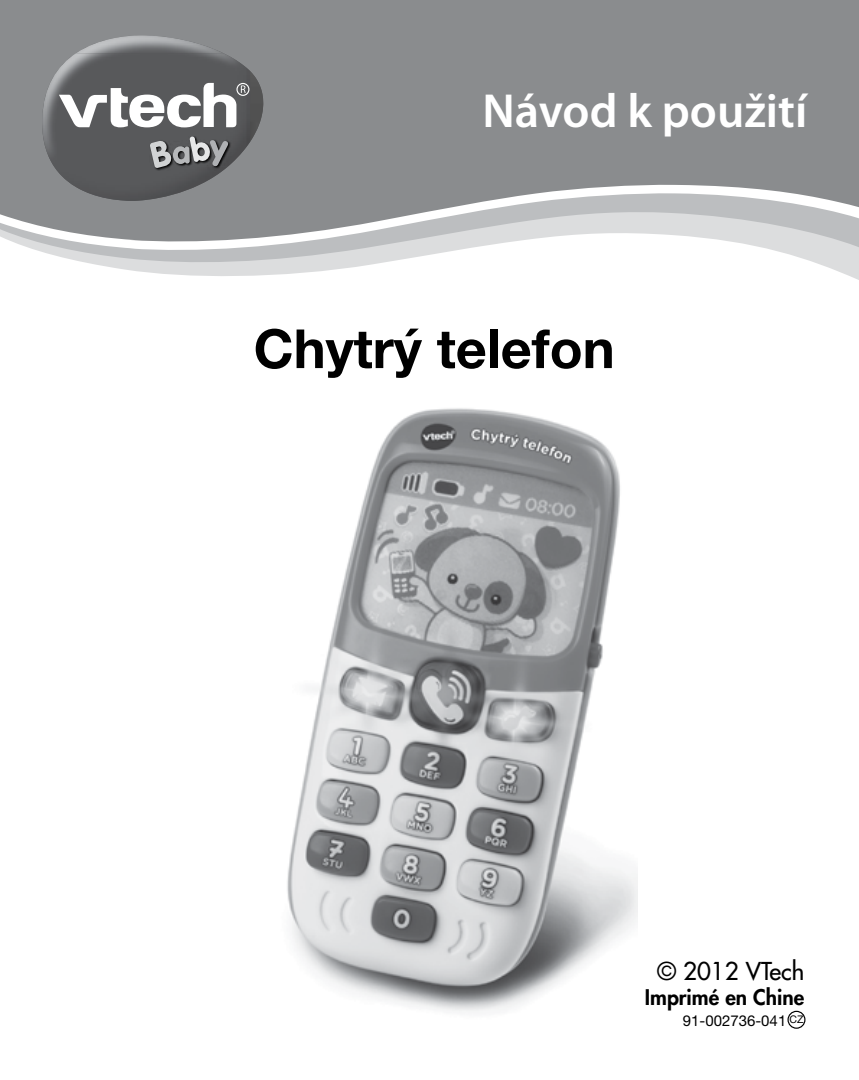
<style>
.page{position:relative;width:859px;height:1080px;background:#fff}
.page>*{position:absolute;margin:0;border:0;box-sizing:border-box;transform-origin:0 0}
.t1{font:700 54px "Helvetica Neue LT Pro";color:#000}
.t2{font:600 48px "Myriad Pro";color:#fff}
.t3{font:700 48px "Myriad Pro";color:#fff}
.t4{font:24px "Futura";color:#000}
.t5{font:800 21px "Futura";color:#000}
.t6{font:15px "Helvetica Neue LT Pro";color:#000}
.t7{font:10.5px "Helvetica Neue LT Pro";color:#000}
</style>
<div class="page">
<svg style="left:100px;top:265px;width:759px;height:15px"></svg>
<svg style="left:47px;top:253px;width:812px;height:12px"></svg>
<svg style="left:19px;top:244px;width:840px;height:9px"></svg>
<svg style="left:0;top:0;width:859px;height:244px;background:#96989a"></svg>
<div style="left:787px;top:1011px;width:18px;height:18px;border:1px solid #000;border-radius:50%"></div>
<img style="left:287px;top:408px;width:350px;height:604px">
<svg style="left:42px;top:35px;width:231px;height:166px;background:#828385"></svg>
<img style="left:54px;top:167px;width:174px;height:34px">
<img style="left:250px;top:71px;width:14px;height:71px">
<img style="left:76px;top:35px;width:147px;height:18px">
<img style="left:42px;top:53px;width:189px;height:114px">
<svg style="left:149px;top:136px;width:82px;height:34px"></svg>
<svg style="left:150px;top:136px;width:78px;height:32px;background:#7d7e80"></svg>
<svg style="left:59px;top:83px;width:190px;height:44px"></svg>
<h2 class="t2" style="left:482px;top:80px;width:326px">Návod k použití</h2>
<h2 class="t3" style="left:455px;top:89px;width:189px">MANUEL</h2>
<h1 class="t1" style="left:254px;top:315px;width:363px">Chytrý telefon</h1>
<p class="t4" style="left:657px;top:956px;width:149px">© 2012 VTech</p>
<p class="t5" style="left:645px;top:984px;width:161px">Imprimé en Chine</p>
<p class="t6" style="left:683px;top:1012px;width:105px">91-002736-041</p>
<p class="t7" style="left:789px;top:1013px;width:15px">CZ</p>
</div>
